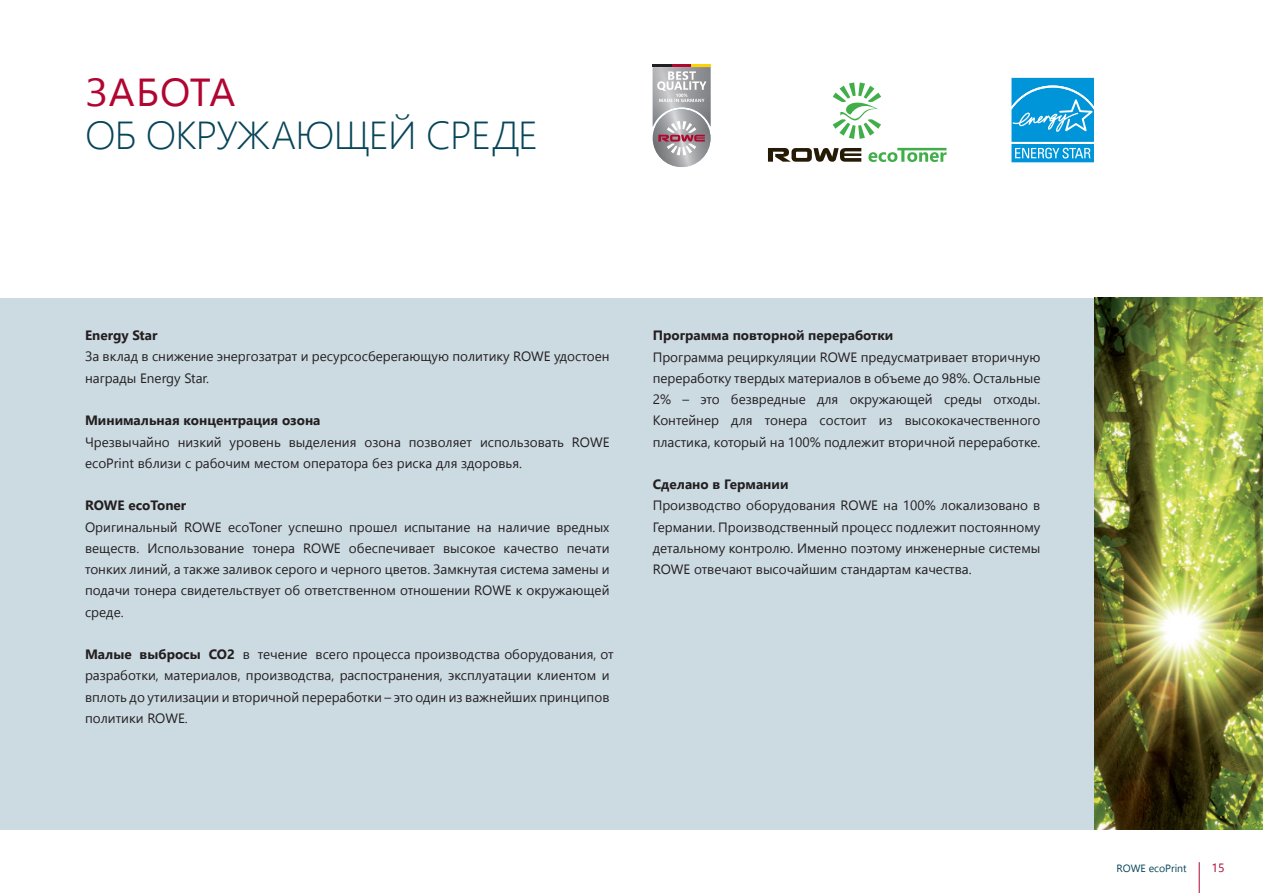
<style>
.page{position:relative;width:1263px;height:893px;background:#fff}
.page>*{position:absolute;margin:0;border:0;box-sizing:border-box;transform-origin:0 0}
.t1{font:300 39px "Segoe UI";letter-spacing:-.02em;color:#074559}
.t2{font:39px "Segoe UI";letter-spacing:.025em;color:#b00631}
.t3{font:13.5px/21.3px "Segoe UI";color:#231f20}
.t4{font:700 13.5px "Segoe UI";color:#231f20}
.t5{font:12px "Segoe UI";color:#b00631}
.t6{font:10.5px "Segoe UI";color:#074559}
.s1{font-weight:700}
</style>
<div class="page">
<hr style="left:1199px;top:862px;width:1px;height:31px;background:#b00631">
<div style="left:0;top:298px;width:1115px;height:531px;background:#ccdae2"></div>
<svg style="left:833px;top:82px;width:48px;height:57px"></svg>
<svg style="left:768px;top:148px;width:93px;height:14px"></svg>
<svg style="left:868px;top:148px;width:78px;height:14px"></svg>
<hr style="left:653px;top:64px;width:19px;height:3px;background:#231f20">
<hr style="left:672px;top:64px;width:19px;height:3px;background:#b00631">
<hr style="left:691px;top:64px;width:19px;height:3px;background:#fed304">
<svg style="left:653px;top:67px;width:57px;height:100px;background:#b2adb0"></svg>
<img style="left:1094px;top:298px;width:169px;height:531px">
<div style="left:1009px;top:76px;width:87px;height:68px;background:#ddf0f9"></div>
<svg style="left:1009px;top:78px;width:87px;height:85px;background:#37abe1"></svg>
<h1 class="t2" style="left:86px;top:63px;width:151px">ЗАБОТА</h1>
<h1 class="t1" style="left:85px;top:108px;width:455px">ОБ ОКРУЖАЮЩЕЙ СРЕДЕ</h1>
<p class="t4" style="left:85px;top:325px;width:74px">Energy Star</p>
<p class="t3" style="left:85px;top:345px;width:526px">За вклад в снижение энергозатрат и ресурсосберегающую политику ROWE удостоен награды Energy Star.</p>
<p class="t4" style="left:85px;top:410px;width:237px">Минимальная концентрация озона</p>
<p class="t3" style="left:85px;top:431px;width:526px">Чрезвычайно низкий уровень выделения озона позволяет использовать ROWE ecoPrint вблизи с рабочим местом оператора без риска для здоровья.</p>
<p class="t4" style="left:85px;top:495px;width:103px">ROWE ecoToner</p>
<p class="t3" style="left:85px;top:516px;width:526px;text-align:justify">Оригинальный ROWE ecoToner успешно прошел испытание на наличие вредных веществ. Использование тонера ROWE обеспечивает высокое качество печати тонких линий, а также заливок серого и черного цветов. Замкнутая система замены и подачи тонера свидетельствует об ответственном отношении ROWE к окружающей среде.</p>
<p class="t3" style="left:85px;top:643px;width:530px"><span class="s1">Малые выбросы СО2</span> в течение всего процесса производства оборудования, от разработки, материалов, производства, распостранения, эксплуатации клиентом и вплоть до утилизации и вторичной переработки – это один из важнейших принципов политики ROWE.</p>
<p class="t4" style="left:653px;top:325px;width:242px">Программа повторной переработки</p>
<p class="t3" style="left:653px;top:346px;width:389px;text-align:justify">Программа рециркуляции ROWE предусматривает вторичную переработку твердых материалов в объеме до 98%. Остальные 2% – это безвредные для окружающей среды отходы.<br>Контейнер для тонера состоит из высококачественного пластика, который на 100% подлежит вторичной переработке.</p>
<p class="t4" style="left:653px;top:474px;width:137px">Сделано в Германии</p>
<p class="t3" style="left:653px;top:494px;width:389px;text-align:justify">Производство оборудования ROWE на 100% локализовано в Германии. Производственный процесс подлежит постоянному детальному контролю. Именно поэтому инженерные системы ROWE отвечают высочайшим стандартам качества.</p>
<p class="t6" style="left:1117px;top:860px;width:72px">ROWE ecoPrint</p>
<p class="t5" style="left:1211px;top:858px;width:14px">15</p>
</div>
